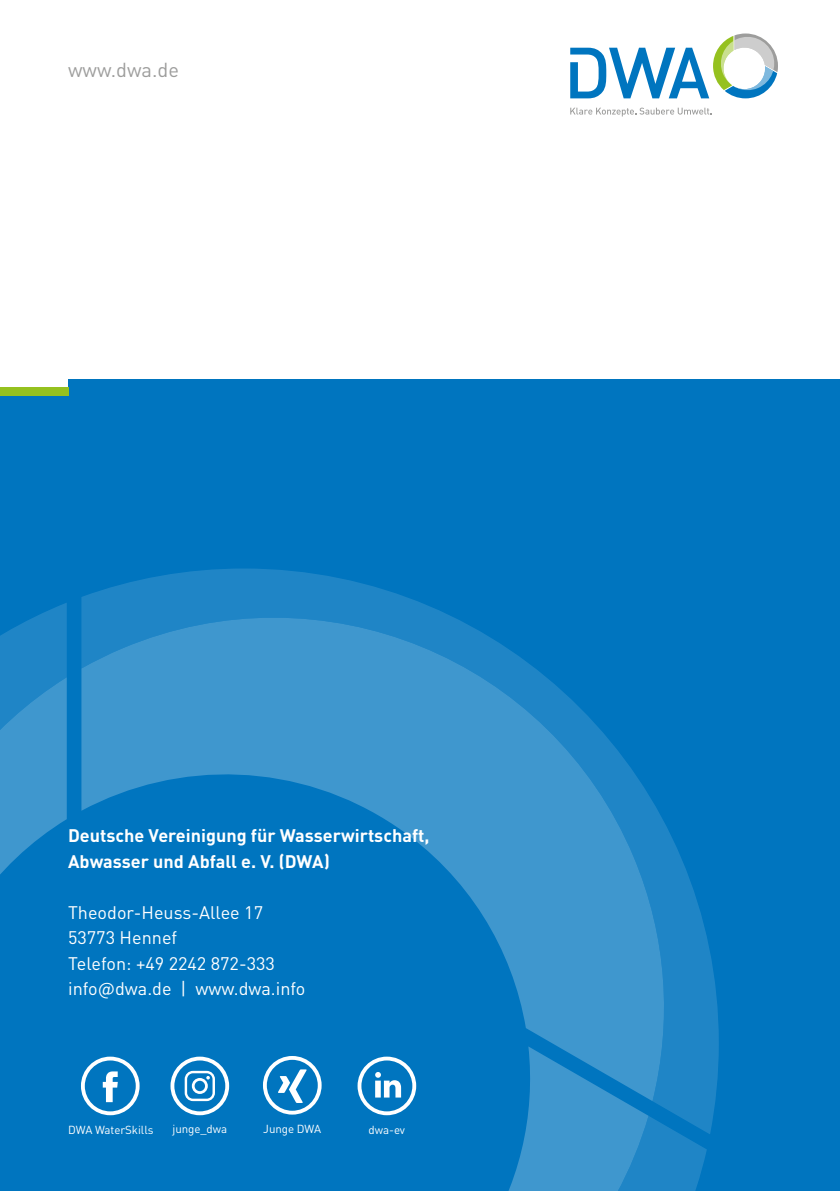
<style>
.page{position:relative;width:840px;height:1191px;background:#fff}
.page>*{position:absolute;margin:0;border:0;box-sizing:border-box;transform-origin:0 0}
.t1{font:20px "DINOT";color:#9d9d9c}
.t2{font:18px/25.6px "DINOT";color:#fff}
.t3{font:700 18px/25.6px "DINOT";color:#fff}
.t4{font:11.6px "DINOT";letter-spacing:-.005em;color:#fff}
</style>
<div class="page">
<svg style="left:570px;top:108px;width:141px;height:8px"></svg>
<svg style="left:570px;top:33px;width:207px;height:65px"></svg>
<div style="left:0;top:391px;width:839px;height:800px;background:#0075bf"></div>
<svg style="left:0;top:603px;width:67px;height:271px"></svg>
<svg style="left:653px;top:836px;width:65px;height:298px;fill:#1f85c6"></svg>
<svg style="left:81px;top:568px;width:590px;height:533px"></svg>
<svg style="left:648px;top:1115px;width:58px;height:76px;fill:#1f85c6"></svg>
<svg style="left:81px;top:1046px;width:567px;height:145px"></svg>
<svg style="left:103px;top:1071px;width:15px;height:31px"></svg>
<div style="left:81px;top:1056px;width:58px;height:59px;border:4px solid #fff;border-radius:50%"></div>
<svg style="left:184px;top:1070px;width:31px;height:31px"></svg>
<div style="left:170px;top:1056px;width:59px;height:59px;border:4px solid #fff;border-radius:50%"></div>
<svg style="left:375px;top:1072px;width:26px;height:25px"></svg>
<div style="left:357px;top:1056px;width:59px;height:59px;border:4px solid #fff;border-radius:50%"></div>
<svg style="left:278px;top:1069px;width:28px;height:34px"></svg>
<div style="left:263px;top:1056px;width:58px;height:58px;border:4px solid #fff;border-radius:50%"></div>
<div style="left:68px;top:378px;width:771px;height:17px;background:#0075bf"></div>
<div style="left:0;top:387px;width:68px;height:8px;background:#95c11f"></div>
<p class="t1" style="left:68px;top:54px;width:112px">www.dwa.de</p>
<p class="t3" style="left:68px;top:821px;width:363px">Deutsche Vereinigung für Wasserwirtschaft,<br>Abwasser und Abfall e. V. (DWA)</p>
<p class="t2" style="left:68px;top:898px;width:239px">Theodor-Heuss-Allee 17<br>53773 Hennef<br>Telefon: +49 2242 872-333 info@dwa.de | www.dwa.info</p>
<p class="t4" style="left:68px;top:1121px;width:87px">DWA WaterSkills</p>
<p class="t4" style="left:172px;top:1120px;width:56px">junge_dwa</p>
<p class="t4" style="left:263px;top:1120px;width:59px">Junge DWA</p>
<p class="t4" style="left:368px;top:1121px;width:38px">dwa-ev</p>
</div>
